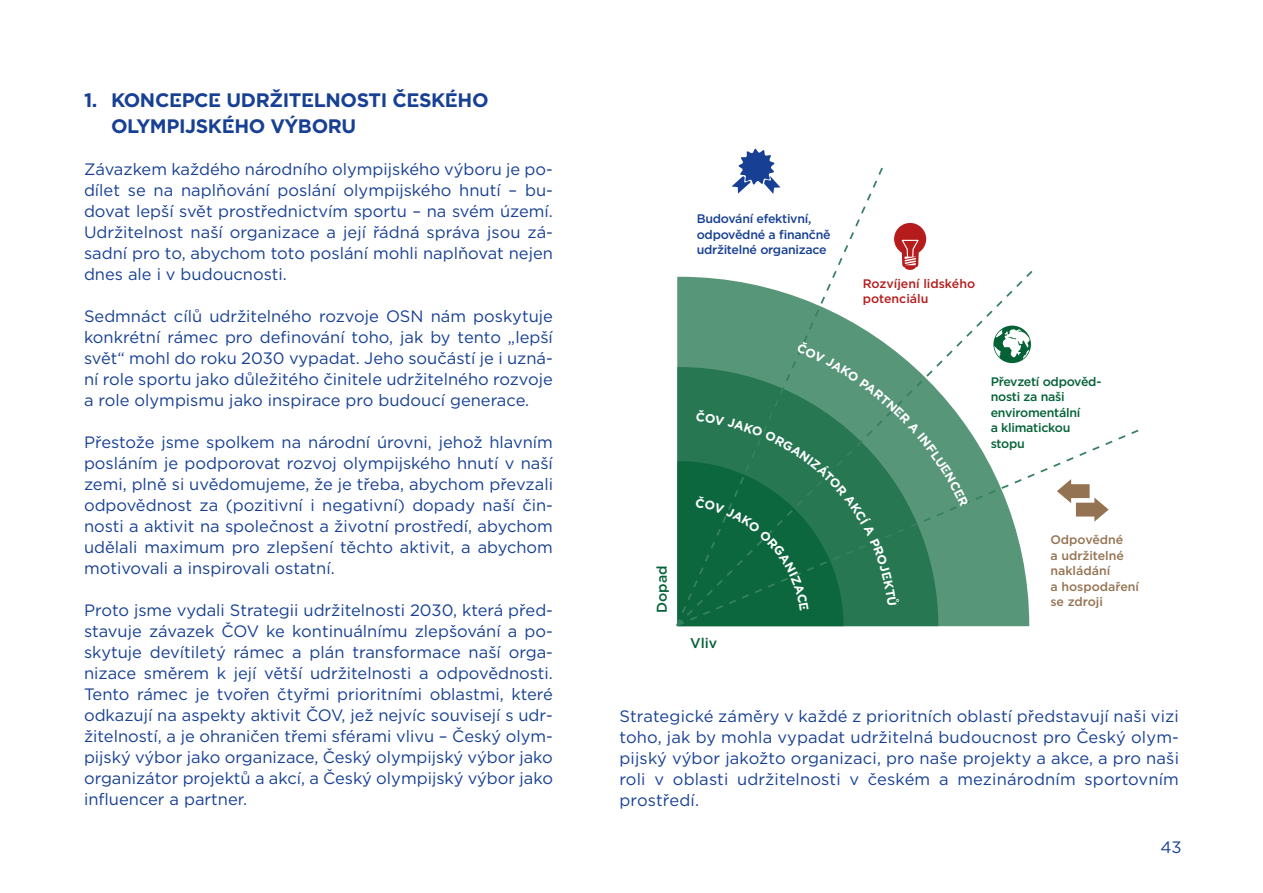
<style>
.page{position:relative;width:1263px;height:893px;background:#fff}
.page>*{position:absolute;margin:0;border:0;box-sizing:border-box;transform-origin:0 0}
.t1{font:700 19.5px/25.5px "Gotham COV";letter-spacing:-.02em;color:#174094}
.t2{font:16.5px/21px "Gotham COV";color:#174094;text-align:justify}
.t3{font:500 14.1px "Gotham COV";color:#046237}
.t4{font:500 12.45px/15.5px "Gotham COV";letter-spacing:-.02em;color:#046237}
.t5{font:500 12.45px/15.5px "Gotham COV";letter-spacing:-.02em;color:#174094}
.t6{font:500 12.45px/15.5px "Gotham COV";color:#947352}
.t7{font:500 12.45px/15.5px "Gotham COV";color:#b61c1c}
</style>
<div class="page">
<svg style="left:677px;top:167px;width:206px;height:174px"></svg>
<svg style="left:676px;top:429px;width:463px;height:198px"></svg>
<svg style="left:993px;top:326px;width:38px;height:37px"></svg>
<svg style="left:731px;top:148px;width:49px;height:46px"></svg>
<svg style="left:894px;top:223px;width:32px;height:47px"></svg>
<svg style="left:1057px;top:479px;width:52px;height:43px"></svg>
<svg style="left:677px;top:341px;width:292px;height:285px;background:#378260"></svg>
<p class="t1" style="left:111px;top:87px;width:379px;text-indent:-27px">1. KONCEPCE UDRŽITELNOSTI ČESKÉHO<br>OLYMPIJSKÉHO VÝBORU</p>
<p class="t2" style="left:84px;top:158px;width:470px">Závazkem každého národního olympijského výboru je po&shy;dílet se na naplňování poslání olympijského hnutí – bu&shy;dovat lepší svět prostřednictvím sportu – na svém území.<br>Udržitelnost naší organizace a její řádná správa jsou zá&shy;sadní pro to, abychom toto poslání mohli naplňovat nejen dnes ale i v budoucnosti.</p>
<p class="t2" style="left:84px;top:305px;width:470px">Sedmnáct cílů udržitelného rozvoje OSN nám poskytuje konkrétní rámec pro definování toho, jak by tento „lepší svět“ mohl do roku 2030 vypadat. Jeho součástí je i uzná&shy;ní role sportu jako důležitého činitele udržitelného rozvoje a role olympismu jako inspirace pro budoucí generace.</p>
<p class="t2" style="left:84px;top:431px;width:470px">Přestože jsme spolkem na národní úrovni, jehož hlavním posláním je podporovat rozvoj olympijského hnutí v naší zemi, plně si uvědomujeme, že je třeba, abychom převzali odpovědnost za (pozitivní i negativní) dopady naší čin&shy;nosti a aktivit na společnost a životní prostředí, abychom udělali maximum pro zlepšení těchto aktivit, a abychom motivovali a inspirovali ostatní.</p>
<p class="t2" style="left:84px;top:599px;width:470px">Proto jsme vydali Strategii udržitelnosti 2030, která před&shy;stavuje závazek ČOV ke kontinuálnímu zlepšování a po&shy;skytuje devítiletý rámec a plán transformace naší orga&shy;nizace směrem k její větší udržitelnosti a odpovědnosti.<br>Tento rámec je tvořen čtyřmi prioritními oblastmi, které odkazují na aspekty aktivit ČOV, jež nejvíc souvisejí s udr&shy;žitelností, a je ohraničen třemi sférami vlivu – Český olym&shy;pijský výbor jako organizace, Český olympijský výbor jako organizátor projektů a akcí, a Český olympijský výbor jako influencer a partner.</p>
<p class="t5" style="left:697px;top:211px;width:135px">Budování efektivní, odpovědné a finančně udržitelné organizace</p>
<p class="t7" style="left:863px;top:275px;width:114px">Rozvíjení lidského potenciálu</p>
<p class="t4" style="left:991px;top:373px;width:112px">Převzetí odpověd&shy;nosti za naši enviromentální<br>a klimatickou stopu</p>
<p class="t3" style="left:652px;top:613px;width:49px;rotate:-90deg">Dopad</p>
<p class="t3" style="left:690px;top:634px;width:28px">Vliv</p>
<p class="t6" style="left:1050px;top:532px;width:90px">Odpovědné<br>a udržitelné nakládání<br>a hospodaření se zdroji</p>
<p class="t2" style="left:619px;top:705px;width:561px">Strategické záměry v každé z prioritních oblastí představují naši vizi toho, jak by mohla vypadat udržitelná budoucnost pro Český olym&shy;pijský výbor jakožto organizaci, pro naše projekty a akce, a pro naši roli v oblasti udržitelnosti v českém a mezinárodním sportovním prostředí.</p>
<p class="t2" style="left:1160px;top:837px;width:23px">43</p>
</div>
